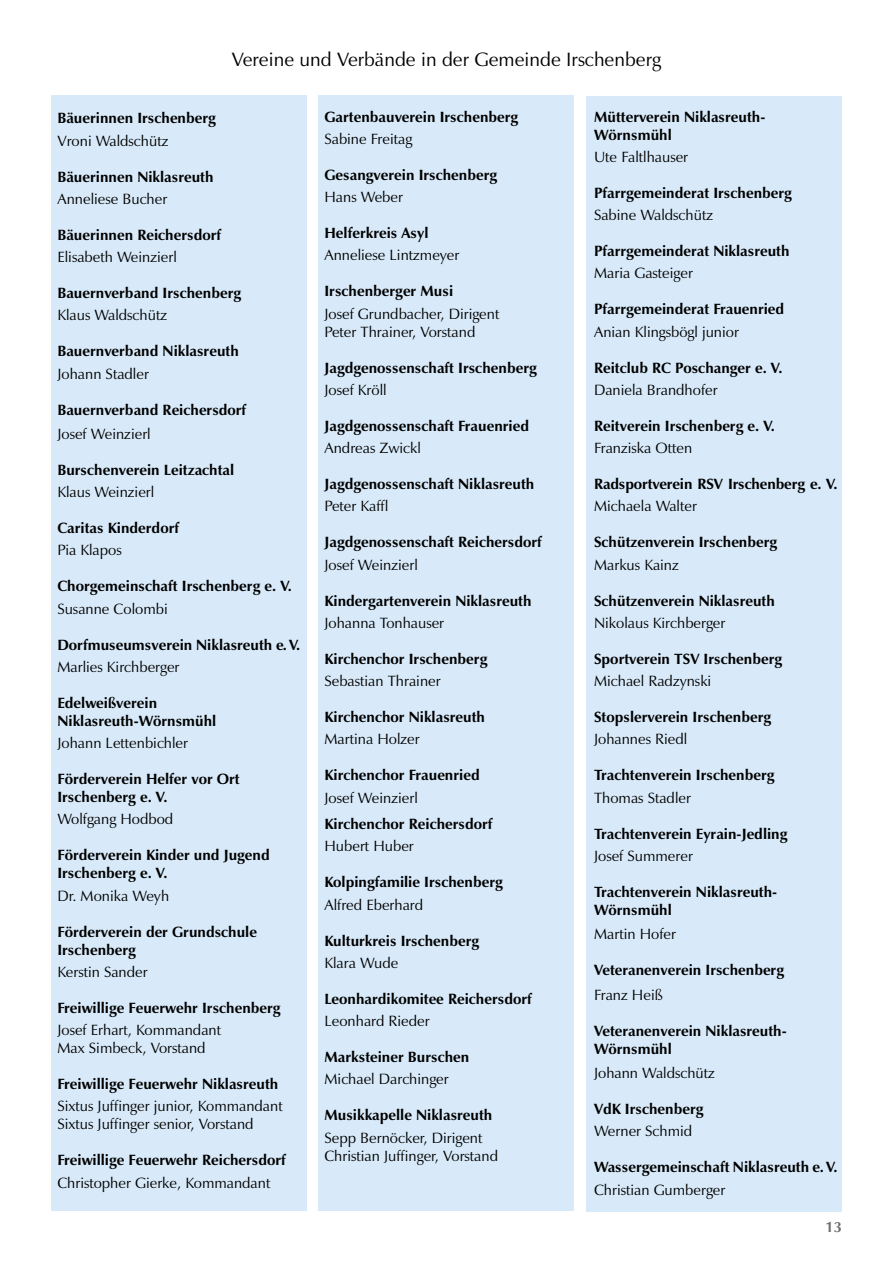
<style>
.page{position:relative;width:893px;height:1263px;background:#fff}
.page>*{position:absolute;margin:0;border:0;box-sizing:border-box;transform-origin:0 0}
.t1{font:19.5px "Zapf Humanist 601 BT";color:#000}
.t2{font:700 15px/18px "Zapf Humanist 601 BT";color:#000}
.t3{font:15px/18px "Zapf Humanist 601 BT";color:#000}
.t4{font:700 15px "Zapf Humanist 601 BT";color:#6e6e6e}
</style>
<div class="page">
<div style="left:51px;top:96px;width:255px;height:1115px;background:#d8eaf9"></div>
<div style="left:319px;top:96px;width:255px;height:1115px;background:#d8eaf9"></div>
<div style="left:587px;top:96px;width:255px;height:1116px;background:#d8eaf9"></div>
<h1 class="t1" style="left:232px;top:47px;width:431px">Vereine und Verbände in der Gemeinde Irschenberg</h1>
<p class="t2" style="left:57px;top:109px;width:160px">Bäuerinnen Irschenberg</p>
<p class="t3" style="left:57px;top:131px;width:113px">Vroni Waldschütz</p>
<p class="t2" style="left:57px;top:167px;width:158px">Bäuerinnen Niklasreuth</p>
<p class="t3" style="left:57px;top:190px;width:111px">Anneliese Bucher</p>
<p class="t2" style="left:57px;top:226px;width:165px">Bäuerinnen Reichersdorf</p>
<p class="t3" style="left:57px;top:248px;width:121px">Elisabeth Weinzierl</p>
<p class="t2" style="left:57px;top:284px;width:185px">Bauernverband Irschenberg</p>
<p class="t3" style="left:57px;top:306px;width:111px">Klaus Waldschütz</p>
<p class="t2" style="left:57px;top:342px;width:183px">Bauernverband Niklasreuth</p>
<p class="t3" style="left:57px;top:364px;width:93px">Johann Stadler</p>
<p class="t2" style="left:57px;top:400px;width:190px">Bauernverband Reichersdorf</p>
<p class="t3" style="left:57px;top:425px;width:95px">Josef Weinzierl</p>
<p class="t2" style="left:57px;top:461px;width:178px">Burschenverein Leitzachtal</p>
<p class="t3" style="left:57px;top:483px;width:98px">Klaus Weinzierl</p>
<p class="t2" style="left:57px;top:519px;width:123px">Caritas Kinderdorf</p>
<p class="t3" style="left:57px;top:541px;width:66px">Pia Klapos</p>
<p class="t2" style="left:57px;top:577px;width:236px">Chorgemeinschaft Irschenberg e. V.</p>
<p class="t3" style="left:57px;top:599px;width:112px">Susanne Colombi</p>
<p class="t2" style="left:57px;top:635px;width:244px">Dorfmuseumsverein Niklasreuth e. V.</p>
<p class="t3" style="left:57px;top:658px;width:124px">Marlies Kirchberger</p>
<p class="t2" style="left:57px;top:694px;width:160px">Edelweißverein<br>Niklasreuth-Wörnsmühl</p>
<p class="t3" style="left:57px;top:734px;width:132px">Johann Lettenbichler</p>
<p class="t2" style="left:57px;top:770px;width:184px">Förderverein Helfer vor Ort<br>Irschenberg e. V.</p>
<p class="t3" style="left:57px;top:810px;width:117px">Wolfgang Hodbod</p>
<p class="t2" style="left:57px;top:846px;width:214px">Förderverein Kinder und Jugend<br>Irschenberg e. V.</p>
<p class="t3" style="left:57px;top:886px;width:113px">Dr. Monika Weyh</p>
<p class="t2" style="left:57px;top:922px;width:201px">Förderverein der Grundschule<br>Irschenberg</p>
<p class="t3" style="left:57px;top:963px;width:92px">Kerstin Sander</p>
<p class="t2" style="left:57px;top:999px;width:225px">Freiwillige Feuerwehr Irschenberg</p>
<p class="t3" style="left:57px;top:1021px;width:165px">Josef Erhart, Kommandant<br>Max Simbeck, Vorstand</p>
<p class="t2" style="left:57px;top:1075px;width:222px">Freiwillige Feuerwehr Niklasreuth</p>
<p class="t3" style="left:57px;top:1097px;width:227px">Sixtus Juffinger junior, Kommandant<br>Sixtus Juffinger senior, Vorstand</p>
<p class="t2" style="left:57px;top:1151px;width:230px">Freiwillige Feuerwehr Reichersdorf</p>
<p class="t3" style="left:57px;top:1173px;width:214px">Christopher Gierke, Kommandant</p>
<p class="t2" style="left:324px;top:108px;width:195px">Gartenbauverein Irschenberg</p>
<p class="t3" style="left:324px;top:130px;width:89px">Sabine Freitag</p>
<p class="t2" style="left:324px;top:166px;width:174px">Gesangverein Irschenberg</p>
<p class="t3" style="left:324px;top:188px;width:80px">Hans Weber</p>
<p class="t2" style="left:324px;top:224px;width:106px">Helferkreis Asyl</p>
<p class="t3" style="left:324px;top:246px;width:137px">Anneliese Lintzmeyer</p>
<p class="t2" style="left:324px;top:282px;width:130px">Irschenberger Musi</p>
<p class="t3" style="left:324px;top:304px;width:176px">Josef Grundbacher, Dirigent<br>Peter Thrainer, Vorstand</p>
<p class="t2" style="left:324px;top:359px;width:214px">Jagdgenossenschaft Irschenberg</p>
<p class="t3" style="left:324px;top:381px;width:64px">Josef Kröll</p>
<p class="t2" style="left:324px;top:417px;width:206px">Jagdgenossenschaft Frauenried</p>
<p class="t3" style="left:324px;top:439px;width:98px">Andreas Zwickl</p>
<p class="t2" style="left:324px;top:475px;width:211px">Jagdgenossenschaft Niklasreuth</p>
<p class="t3" style="left:324px;top:497px;width:66px">Peter Kaffl</p>
<p class="t2" style="left:324px;top:533px;width:219px">Jagdgenossenschaft Reichersdorf</p>
<p class="t3" style="left:324px;top:555px;width:95px">Josef Weinzierl</p>
<p class="t2" style="left:324px;top:591px;width:209px">Kindergartenverein Niklasreuth</p>
<p class="t3" style="left:324px;top:614px;width:121px">Johanna Tonhauser</p>
<p class="t2" style="left:324px;top:650px;width:164px">Kirchenchor Irschenberg</p>
<p class="t3" style="left:324px;top:672px;width:118px">Sebastian Thrainer</p>
<p class="t2" style="left:324px;top:708px;width:162px">Kirchenchor Niklasreuth</p>
<p class="t3" style="left:324px;top:730px;width:97px">Martina Holzer</p>
<p class="t2" style="left:324px;top:766px;width:157px">Kirchenchor Frauenried</p>
<p class="t3" style="left:324px;top:788px;width:95px">Josef Weinzierl</p>
<p class="t2" style="left:324px;top:815px;width:170px">Kirchenchor Reichersdorf</p>
<p class="t3" style="left:324px;top:837px;width:91px">Hubert Huber</p>
<p class="t2" style="left:324px;top:873px;width:180px">Kolpingfamilie Irschenberg</p>
<p class="t3" style="left:324px;top:895px;width:100px">Alfred Eberhard</p>
<p class="t2" style="left:324px;top:931px;width:156px">Kulturkreis Irschenberg</p>
<p class="t3" style="left:324px;top:954px;width:75px">Klara Wude</p>
<p class="t2" style="left:324px;top:990px;width:209px">Leonhardikomitee Reichersdorf</p>
<p class="t3" style="left:324px;top:1012px;width:107px">Leonhard Rieder</p>
<p class="t2" style="left:324px;top:1048px;width:146px">Marksteiner Burschen</p>
<p class="t3" style="left:324px;top:1070px;width:126px">Michael Darchinger</p>
<p class="t2" style="left:324px;top:1106px;width:169px">Musikkapelle Niklasreuth</p>
<p class="t3" style="left:324px;top:1128px;width:175px">Sepp Bernöcker, Dirigent<br>Christian Juffinger, Vorstand</p>
<p class="t2" style="left:594px;top:107px;width:173px">Mütterverein Niklasreuth-<br>Wörnsmühl</p>
<p class="t3" style="left:594px;top:148px;width:96px">Ute Faltlhauser</p>
<p class="t2" style="left:594px;top:184px;width:199px">Pfarrgemeinderat Irschenberg</p>
<p class="t3" style="left:594px;top:206px;width:121px">Sabine Waldschütz</p>
<p class="t2" style="left:594px;top:242px;width:197px">Pfarrgemeinderat Niklasreuth</p>
<p class="t3" style="left:594px;top:264px;width:100px">Maria Gasteiger</p>
<p class="t2" style="left:594px;top:300px;width:192px">Pfarrgemeinderat Frauenried</p>
<p class="t3" style="left:594px;top:322px;width:146px">Anian Klingsbögl junior</p>
<p class="t2" style="left:594px;top:358px;width:190px">Reitclub RC Poschanger e. V.</p>
<p class="t3" style="left:594px;top:381px;width:125px">Daniela Brandhofer</p>
<p class="t2" style="left:594px;top:417px;width:182px">Reitverein Irschenberg e. V.</p>
<p class="t3" style="left:594px;top:439px;width:100px">Franziska Otten</p>
<p class="t2" style="left:594px;top:475px;width:245px">Radsportverein RSV Irschenberg e. V.</p>
<p class="t3" style="left:594px;top:497px;width:104px">Michaela Walter</p>
<p class="t2" style="left:594px;top:533px;width:185px">Schützenverein Irschenberg</p>
<p class="t3" style="left:594px;top:555px;width:86px">Markus Kainz</p>
<p class="t2" style="left:594px;top:591px;width:182px">Schützenverein Niklasreuth</p>
<p class="t3" style="left:594px;top:614px;width:133px">Nikolaus Kirchberger</p>
<p class="t2" style="left:594px;top:650px;width:190px">Sportverein TSV Irschenberg</p>
<p class="t3" style="left:594px;top:672px;width:119px">Michael Radzynski</p>
<p class="t2" style="left:594px;top:708px;width:179px">Stopslerverein Irschenberg</p>
<p class="t3" style="left:594px;top:730px;width:95px">Johannes Riedl</p>
<p class="t2" style="left:594px;top:766px;width:182px">Trachtenverein Irschenberg</p>
<p class="t3" style="left:594px;top:788px;width:98px">Thomas Stadler</p>
<p class="t2" style="left:594px;top:824px;width:195px">Trachtenverein Eyrain-Jedling</p>
<p class="t3" style="left:594px;top:847px;width:100px">Josef Summerer</p>
<p class="t2" style="left:594px;top:883px;width:185px">Trachtenverein Niklasreuth-<br>Wörnsmühl</p>
<p class="t3" style="left:594px;top:925px;width:83px">Martin Hofer</p>
<p class="t2" style="left:594px;top:961px;width:191px">Veteranenverein Irschenberg</p>
<p class="t3" style="left:594px;top:985px;width:70px">Franz Heiß</p>
<p class="t2" style="left:594px;top:1021px;width:194px">Veteranenverein Niklasreuth-<br>Wörnsmühl</p>
<p class="t3" style="left:594px;top:1064px;width:122px">Johann Waldschütz</p>
<p class="t2" style="left:594px;top:1100px;width:111px">VdK Irschenberg</p>
<p class="t3" style="left:594px;top:1122px;width:100px">Werner Schmid</p>
<p class="t2" style="left:594px;top:1158px;width:245px">Wassergemeinschaft Niklasreuth e. V.</p>
<p class="t3" style="left:594px;top:1180px;width:133px">Christian Gumberger</p>
<p class="t4" style="left:825px;top:1218px;width:18px">13</p>
</div>
